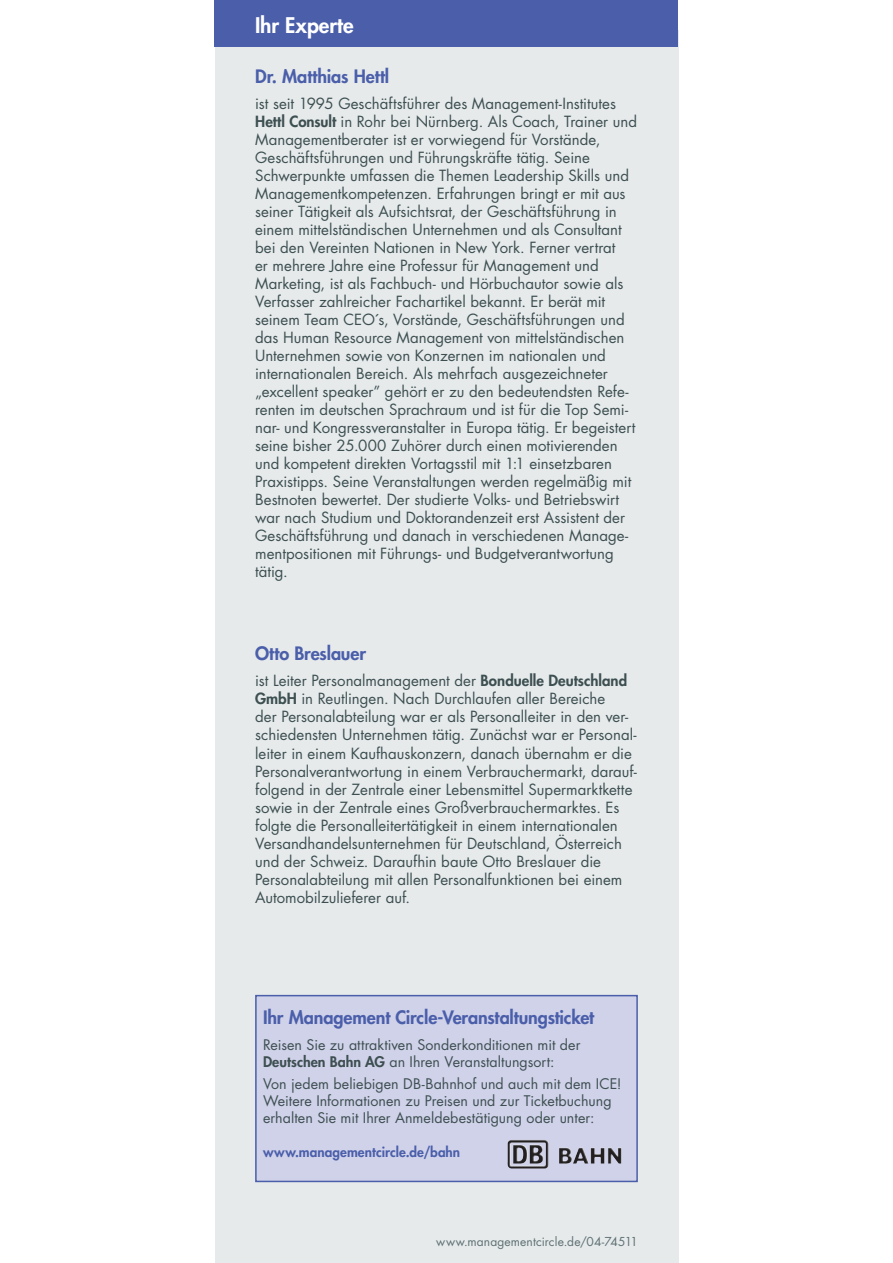
<style>
.page{position:relative;width:893px;height:1263px;background:#fff}
.page>*{position:absolute;margin:0;border:0;box-sizing:border-box;transform-origin:0 0}
.AbsatzKlappeBalkenOb{font:800 21px "Futura Std";color:#fff}
.AbsatzInhaltText{font:800 18px "Futura Std";letter-spacing:-.005em;color:#4a5eaa}
.AbsatzReferentenProf{font:800 18px "Futura Std";letter-spacing:-.005em;color:#4a5eaa}
.AbsatzReferentenProf-2{font:15px/18px "Futura Std";color:#3d4f51}
.AbsatzReferentenProf-3{font:14.25px/17.2px "Futura Std";letter-spacing:.005em;color:#3d4f51}
.AbsatzInhaltText-2{font:800 13.5px "Futura Std";letter-spacing:.005em;color:#4a5eaa}
.AbsatzProgrammFooter{font:12px "Futura Std";letter-spacing:.01em;color:#5e7073}
.s1{font-weight:800}
</style>
<div class="page">
<div style="left:215px;top:30px;width:463px;height:1233px;background:#e6eaeb"></div>
<div style="left:215px;top:0;width:463px;height:47px;background:#4a5eaa"></div>
<div style="left:255px;top:994px;width:383px;height:189px;background:#d0d2e9"></div>
<img style="left:507px;top:1140px;width:42px;height:28px">
<p class="AbsatzKlappeBalkenOb" style="left:255px;top:12px;width:100px">Ihr Experte</p>
<p class="AbsatzReferentenProf" style="left:255px;top:65px;width:136px">Dr. Matthias Hettl</p>
<p class="AbsatzReferentenProf-2" style="left:255px;top:95px;width:384px">ist seit 1995 Geschäftsführer des Management-Institutes <span class="s1">Hettl Consult</span> in Rohr bei Nürnberg. Als Coach, Trainer und Managementberater ist er vorwiegend für Vorstände, Geschäftsführungen und Führungskräfte tätig. Seine Schwerpunkte umfassen die Themen Leadership Skills und Managementkompetenzen. Erfahrungen bringt er mit aus seiner Tätigkeit als Aufsichtsrat, der Geschäftsführung in einem mittelständischen Unternehmen und als Consultant bei den Vereinten Nationen in New York. Ferner vertrat<br>er mehrere Jahre eine Professur für Management und Marketing, ist als Fachbuch- und Hörbuchautor sowie als Verfasser zahlreicher Fachartikel bekannt. Er berät mit seinem Team CEO´s, Vorstände, Geschäftsführungen und das Human Resource Management von mittelständischen Unternehmen sowie von Konzernen im nationalen und internationalen Bereich. Als mehrfach ausgezeichneter „excellent speaker” gehört er zu den bedeutendsten Refe&shy;renten im deutschen Sprachraum und ist für die Top Semi&shy;nar- und Kongressveranstalter in Europa tätig. Er begeistert seine bisher 25.000 Zuhörer durch einen motivierenden und kompetent direkten Vortagsstil mit 1:1 einsetzbaren Praxistipps. Seine Veranstaltungen werden regelmäßig mit Bestnoten bewertet. Der studierte Volks- und Betriebswirt war nach Studium und Doktorandenzeit erst Assistent der Geschäftsführung und danach in verschiedenen Manage&shy;mentpositionen mit Führungs- und Budgetverantwortung tätig.</p>
<p class="AbsatzReferentenProf" style="left:255px;top:642px;width:112px">Otto Breslauer</p>
<p class="AbsatzReferentenProf-2" style="left:255px;top:672px;width:383px">ist Leiter Personalmanagement der <span class="s1">Bonduelle Deutschland GmbH</span> in Reutlingen. Nach Durchlaufen aller Bereiche<br>der Personalabteilung war er als Personalleiter in den ver&shy;schiedensten Unternehmen tätig. Zunächst war er Personal&shy;leiter in einem Kaufhauskonzern, danach übernahm er die Personalverantwortung in einem Verbrauchermarkt, darauf&shy;folgend in der Zentrale einer Lebensmittel Supermarktkette sowie in der Zentrale eines Großverbrauchermarktes. Es folgte die Personalleitertätigkeit in einem internationalen Versandhandelsunternehmen für Deutschland, Österreich und der Schweiz. Daraufhin baute Otto Breslauer die Personalabteilung mit allen Personalfunktionen bei einem Automobilzulieferer auf.</p>
<p class="AbsatzInhaltText" style="left:263px;top:1006px;width:333px">Ihr Management Circle-Veranstaltungsticket</p>
<p class="AbsatzReferentenProf-3" style="left:263px;top:1036px;width:319px">Reisen Sie zu attraktiven Sonderkonditionen mit der<br><span class="s1">Deutschen Bahn AG</span> an Ihren Veranstaltungsort:</p>
<p class="AbsatzReferentenProf-3" style="left:263px;top:1075px;width:360px">Von jedem beliebigen DB-Bahnhof und auch mit dem ICE!<br>Weitere Informationen zu Preisen und zur Ticketbuchung erhalten Sie mit Ihrer Anmeldebestätigung oder unter:</p>
<p class="AbsatzInhaltText-2" style="left:263px;top:1143px;width:199px">www.managementcircle.de/bahn</p>
<p class="AbsatzProgrammFooter" style="left:436px;top:1234px;width:203px">www.managementcircle.de/04-74511</p>
</div>
